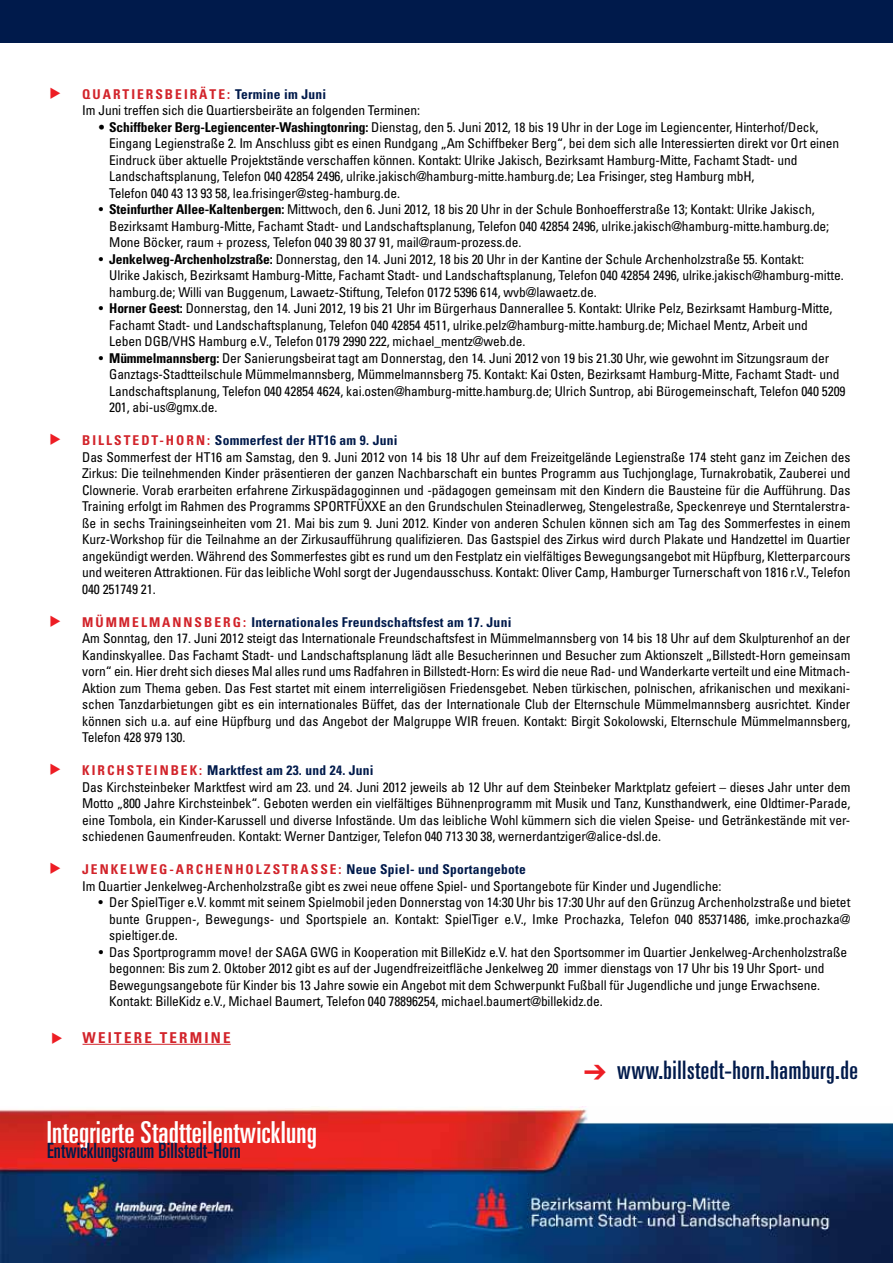
<style>
.page{position:relative;width:893px;height:1263px;background:#fff}
.page>*{position:absolute;margin:0;border:0;box-sizing:border-box;transform-origin:0 0}
.t1{font:ultra-condensed 30.3px "Univers";letter-spacing:.01em;color:#fff}
.t2{font:ultra-condensed 25.5px "Univers";letter-spacing:.02em;color:#001a4b}
.t3{font:ultra-condensed 21px "Univers";letter-spacing:.005em;color:#001a4b}
.t4{font:700 condensed 15px "Univers";letter-spacing:.15em;color:#d2232a}
.t5{font:condensed 13.5px/16.5px "Univers";letter-spacing:-.01em;color:#000}
.t6{font:700 condensed 13.5px "Univers";letter-spacing:.15em;color:#d2232a}
.s1{font-weight:700;color:#d2232a}
.s2{font-weight:700;color:#001a4b}
.s3{font-weight:700}
.s4{color:#ed1d24}
</style>
<div class="page">
<div style="left:0;top:0;width:893px;height:43px;background:#001a4b"></div>
<img style="left:0;top:1107px;width:893px;height:156px">
<hr style="left:83px;top:1044px;width:148px;height:1px;background:#d2232a">
<p class="t5" style="left:82px;top:86px;width:339px;text-indent:117px"><span class="s1">ÄTE :</span> <span class="s2">Termine im Juni<br></span>Im Juni treffen sich die Quartiersbeiräte an folgenden Terminen:</p>
<p class="t5" style="left:109px;top:119px;width:731px;text-indent:-11px"><span class="s3">• Schiffbeker Berg-Legiencenter-Washingtonring:</span> D ienstag, den 5. Juni 2012, 18 bis 19 U hr in der Loge im Legiencenter, Hinterhof/D eck,<br>Eingang Legienstraße 2. Im Anschluss gibt es einen Rundgang „Am Schiffbeker Berg“, bei dem sich alle Interessierten direkt vor Ort einen<br>Eindruck über aktuelle Projektstände verschaffen können. Kontakt: Ulrike Jakisch, Bezirksamt Hamburg-Mitte, Fachamt Stadt- und</p>
<p class="t5" style="left:82px;top:168px;width:12px">L</p>
<p class="t5" style="left:115px;top:168px;width:641px">andschaftsplanung, Telefon 040 42854 2496, ulrike.jakisch@hamburg-mitte.hamburg.de; Lea Frisinger, steg Hamburg mbH,</p>
<p class="t5" style="left:82px;top:185px;width:13px">T</p>
<p class="t5" style="left:115px;top:185px;width:287px">elefon 040 43 13 93 58, lea.frisinger@steg-hamburg.de.</p>
<p class="t5" style="left:109px;top:201px;width:722px;text-indent:-11px">• <span class="s3">Steinfurther Allee-Kaltenbergen:</span> M ittwoch, den 6. Juni 2012, 18 bis 20 U hr in der Schule Bonhoefferstraße 13; Kontakt: U lrike Jakisch,<br>Bezirksamt Hamburg-Mitte, Fachamt Stadt- und Landschaftsplanung, Telefon 040 42854 2496, ulrike.jakisch@hamburg-mitte.hamburg.de;</p>
<p class="t5" style="left:82px;top:234px;width:14px">M</p>
<p class="t5" style="left:120px;top:234px;width:403px">one Böcker, raum + prozess, Telefon 040 39 80 37 91, mail@raum-prozess.de.</p>
<p class="t5" style="left:99px;top:251px;width:707px">• <span class="s3">Jenkelweg-Archenholzstraße:</span> Donnerstag, den 14. Juni 2012, 18 bis 20 U hr in der Kantine der Schule Archenholzstraße 55. Kontakt:</p>
<p class="t5" style="left:82px;top:267px;width:13px">U</p>
<p class="t6" style="left:82px;top:86px;width:40px">QUARTIERS</p>
<p class="t6" style="left:165px;top:86px;width:19px">BEIR</p>
<p class="t5" style="left:109px;top:267px;width:736px;text-indent:8px">lrike Jakisch, Bezirksamt Hamburg-Mitte, Fachamt Stadt- und Landschaftsplanung, Telefon 040 42854 2496, ulrike.jakisch@hamburg-mitte. hamburg.de; Willi van Buggenum, Lawaetz-Stiftung, Telefon 0172 5396 614, wvb@lawaetz.de.</p>
<p class="t5" style="left:109px;top:300px;width:725px;text-indent:-11px">• <span class="s3">Horner Geest:</span> Donnerstag, den 14. Juni 2012, 19 bis 21 Uhr im Bürgerhaus Dannerallee 5. Kontakt: Ulrike Pelz, Bezirksamt Hamburg-Mitte,<br>Fachamt Stadt- und Landschaftsplanung, Telefon 040 42854 4511, ulrike.pelz@hamburg-mitte.hamburg.de; Michael Mentz, Arbeit und</p>
<p class="t5" style="left:82px;top:333px;width:12px">L</p>
<p class="t5" style="left:115px;top:333px;width:412px">eben DG B/VHS Hamburg e.V., Telefon 0179 2990 222, michael_mentz@web.de.</p>
<p class="t5" style="left:99px;top:350px;width:732px">• <span class="s3">Mümmelmannsberg:</span> Der Sanierungsbeirat tagt am Donnerstag, den 14. Juni 2012 von 19 bis 21.30 Uhr, wie gewohnt im Sitzungsraum der</p>
<p class="t5" style="left:82px;top:366px;width:13px">G</p>
<p class="t5" style="left:117px;top:366px;width:724px">anztags-Stadtteilschule M ümmelmannsberg, M ümmelmannsberg 75. Kontakt: Kai Osten, Bezirksamt Hamburg-Mitte, Fachamt Stadt- und</p>
<p class="t5" style="left:82px;top:383px;width:12px">L</p>
<p class="t5" style="left:109px;top:383px;width:738px;text-indent:6px">andschaftsplanung, Telefon 040 42854 4624, kai.osten@hamburg-mitte.hamburg.de; Ulrich Suntrop, abi Bürogemeinschaft, Telefon 040 5209<br>201, abi-us@gmx.de.</p>
<p class="t6" style="left:82px;top:432px;width:19px">BILLSTE</p>
<p class="t5" style="left:82px;top:432px;width:770px;text-indent:59px"><span class="s1">DT-HOR N:</span> <span class="s2">Sommerfest der HT16 am 9. Juni<br></span>Das Sommerfest der HT16 am Samstag, den 9. Juni 2012 von 14 bis 18 Uhr auf dem Freizeitgelände Legienstraße 174 steht ganz im Zeichen des Zirkus: Die teilnehmenden Kinder präsentieren der ganzen Nachbarschaft ein buntes Programm aus Tuchjonglage, Turnakrobatik, Zauberei und Clownerie. Vorab erarbeiten erfahrene Zirkuspädagoginnen und -pädagogen gemeinsam mit den Kindern die Bausteine für die Aufführung. Das Training erfolgt im Rahmen des Programms SPORTFÜXXE an den Grundschulen Steinadlerweg, Stengelestraße, Speckenreye und Sterntalerstra&shy;ße in sechs Trainingseinheiten vom 21. Mai bis zum 9. Juni 2012. Kinder von anderen Schulen können sich am Tag des Sommerfestes in einem Kurz-Workshop für die Teilnahme an der Zirkusaufführung qualifizieren. Das Gastspiel des Zirkus wird durch Plakate und Handzettel im Quartier angekündigt werden. Während des Sommerfestes gibt es rund um den Festplatz ein vielfältiges Bewegungsangebot mit Hüpfburg, Kletterparcours und weiteren Attraktionen. Für das leibliche Wohl sorgt der Jugendausschuss. Kontakt: Oliver Camp, Hamburger Turnerschaft von 1816 r.V., Telefon 040 251749 21.</p>
<p class="t5" style="left:82px;top:613px;width:770px"><span class="s1">MÜMM EL MANNS BER G:</span> <span class="s2">Internationales Freundschaftsfest am 17. Juni<br></span>Am Sonntag, den 17. Juni 2012 steigt das I nternationale Freundschaftsfest in Mümmelmannsberg von 14 bis 18 Uhr auf dem Skulpturenhof an der Kandinskyallee. Das Fachamt Stadt- und Landschaftsplanung lädt alle Besucherinnen und Besucher zum Aktionszelt „Billstedt-Horn gemeinsam vorn“ ein. Hier dreht sich dieses Mal alles rund ums Radfahren in Billstedt-Horn: Es wird die neue Rad- und Wanderkarte verteilt und eine Mitmach-Aktion zum Thema geben. Das Fest startet mit einem interreligiösen Friedensgebet. Neben türkischen, polnischen, afrikanischen und mexikani&shy;schen Tanzdarbietungen gibt es ein internationales Büffet, das der Internationale Club der Elternschule Mümmelmannsberg ausrichtet. Kinder können sich u.a. auf eine Hüpfburg und das Angebot der Malgruppe WIR</p>
<p class="t5" style="left:482px;top:712px;width:370px">freuen. Kontakt: Birgit Sokolowski, Elternschule M ümmelmannsberg,</p>
<p class="t5" style="left:82px;top:729px;width:105px">Telefon 428 979 130.</p>
<p class="t6" style="left:82px;top:762px;width:54px">KIR CHSTEI</p>
<p class="t5" style="left:82px;top:762px;width:770px;text-indent:78px"><span class="s1">NBE K:</span> <span class="s2">Marktfest am 23. und 24. Juni<br></span>Das Kirchsteinbeker Marktfest wird am 23. und 24. Juni 2012 jeweils ab 12 Uhr auf dem Steinbeker Marktplatz gefeiert – dieses Jahr unter dem Motto „800 Jahre Kirchsteinbek“. Geboten werden ein vielfältiges Bühnenprogramm mit Musik und Tanz, Kunsthandwerk, eine Oldtimer-Parade, eine Tombola, ein Kinder-Karussell und diverse I nfostände. Um das leibliche Wohl kümmern sich die vielen Speise- und Getränkestände mit ver&shy;schiedenen Gaumenfreuden. Kontakt: Werner Dantziger, Telefon 040 713 30 38, wernerdantziger@alice-dsl.de.</p>
<p class="t6" style="left:82px;top:861px;width:48px">JENKELWE</p>
<p class="t6" style="left:159px;top:861px;width:123px">G-ARCHENHOLZSTR</p>
<p class="t6" style="left:300px;top:861px;width:20px">ASSE</p>
<p class="t5" style="left:82px;top:861px;width:641px;text-indent:256px"><span class="s1">:</span> <span class="s2">Neue Spiel- und Sportangebote<br></span>Im Quartier Jenkelweg-Archenholzstraße gibt es zwei neue offene Spiel- und Sportangebote für Kinder und Jugendliche:</p>
<p class="t5" style="left:109px;top:894px;width:743px;text-align:justify;text-indent:-11px">• Der SpielTiger e.V. kommt mit seinem Spielmobil jeden Donnerstag von 14:30 Uhr bis 17:30 Uhr auf den Grünzug Archenholzstraße und bietet bunte Gruppen-, Bewegungs- und Sportspiele an. Kontakt: SpielTiger e.V., I mke Prochazka, Telefon 040 85371486, imke.prochazka@ spieltiger.de.</p>
<p class="t5" style="left:109px;top:943px;width:740px;text-indent:-11px">• Das Sportprogramm move! der SAGA GWG in Kooperation mit BilleKidz e.V. hat den Sportsommer im Quartier Jenkelweg-Archenholzstraße begonnen: Bis zum 2. Oktober 2012 gibt es auf der Jugendfreizeitfläche Jenkelweg 20 immer dienstags von 17 Uhr bis 19 Uhr Sport- und<br>Bewegungsangebote für Kinder bis 13 Jahre sowie ein Angebot mit dem Schwerpunkt Fußball für Jugendliche und junge Erwachsene.</p>
<p class="t5" style="left:82px;top:993px;width:13px">K</p>
<p class="t5" style="left:117px;top:993px;width:488px">ontakt: BilleKidz e.V., Michael Baumert, Telefon 040 78896254, michael.baumert@billekidz.de.</p>
<p class="t4" style="left:51px;top:1028px;width:181px"><span class="s4">◆</span> Weitere Term in e</p>
<h1 class="t1" style="left:47px;top:1115px;width:272px">Integrierte Stadtteilentwicklung</h1>
<h3 class="t3" style="left:47px;top:1138px;width:195px">Entwicklungsraum Billstedt-Horn</h3>
<h2 class="t2" style="left:584px;top:1056px;width:276px"><span class="s4">➔</span> www.billstedt-horn.hamburg.de</h2>
</div>
